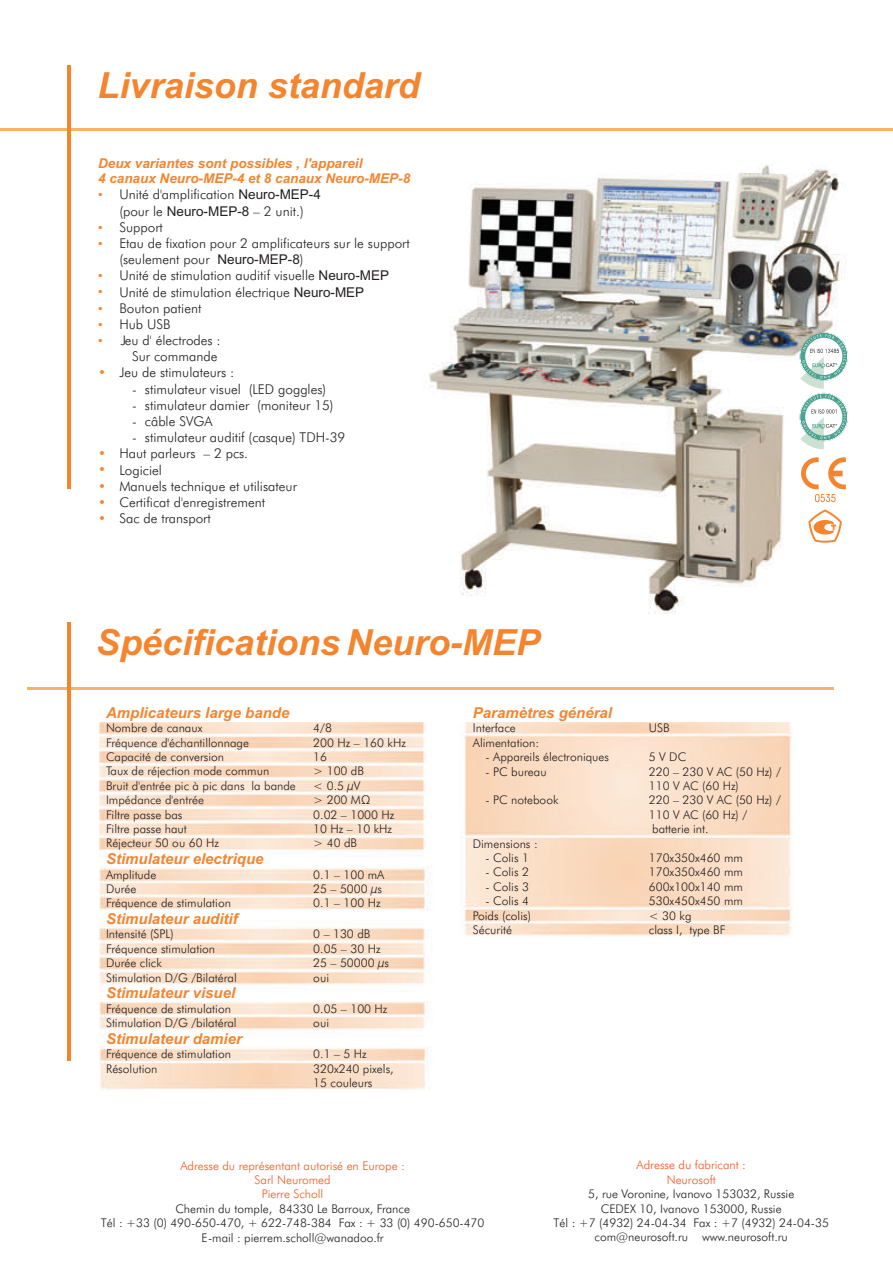
<style>
.page{position:relative;width:893px;height:1263px;background:#fff}
.page>*{position:absolute;margin:0;border:0;box-sizing:border-box;transform-origin:0 0}
.t1{font:italic 700 36px "Arial";color:#f5842e}
.t2{font:italic 700 15px "Arial";color:#f5842e}
.t3{font:300 13.5px/16.2px "Futura BT";color:#231f20}
.t4{font:italic 700 13.5px/15.1px "Arial";color:#f5842e}
.t5{font:13.5px/16.2px "Futuris C";color:#f5842e}
.t6{font:300 13.5px/16.2px "Futura BT";color:#f5842e;text-align:justify}
.t7{font:300 12px/14.4px "Futura BT";color:#231f20}
.t8{font:300 12px/14.4px "Futura BT";color:#f15921;text-align:center}
.s1{font-family:"Arial";font-weight:400}
.s2{font-family:"Futuris C";font-weight:400}
</style>
<div class="page">
<img style="left:0;top:130px;width:893px;height:960px">
<hr style="left:0;top:128px;width:893px;height:2px;background:#fab169">
<hr style="left:67px;top:65px;width:4px;height:424px;background:#f5842e">
<hr style="left:28px;top:687px;width:806px;height:2px;background:#fab169">
<hr style="left:67px;top:622px;width:4px;height:439px;background:#f5842e">
<svg style="left:800px;top:332px;width:48px;height:117px"></svg>
<svg style="left:801px;top:457px;width:45px;height:45px"></svg>
<svg style="left:808px;top:509px;width:34px;height:34px"></svg>
<h1 class="t1" style="left:98px;top:62px;width:324px">Livraison standard</h1>
<p class="t4" style="left:98px;top:157px;width:314px">Deux variantes sont possibles , l'appareil<br>4 canaux Neuro-MEP-4 et 8 canaux Neuro-MEP-8</p>
<p class="t5" style="left:98px;top:187px;width:9px">•</p>
<p class="t5" style="left:98px;top:219px;width:9px">• •</p>
<p class="t5" style="left:98px;top:268px;width:9px;text-align:justify">• • • • •</p>
<p class="t6" style="left:98px;top:364px;width:9px">•</p>
<p class="t3" style="left:119px;top:186px;width:203px">Unité d'amplification <span class="s1">Neuro-MEP-4</span></p>
<p class="t3" style="left:119px;top:203px;width:186px">(pour le <span class="s1">Neuro-MEP-8</span> – 2 unit.)</p>
<p class="t3" style="left:119px;top:219px;width:45px">Support</p>
<p class="t3" style="left:119px;top:235px;width:292px">Etau de fixation pour 2 amplificateurs sur le support</p>
<p class="t3" style="left:119px;top:251px;width:186px">(seulement pour <span class="s1">Neuro-MEP-8</span>)</p>
<p class="t3" style="left:119px;top:267px;width:271px">Unité de stimulation auditif visuelle <span class="s1">Neuro-MEP</span></p>
<p class="t3" style="left:119px;top:283px;width:246px">Unité de stimulation électrique <span class="s1">Neuro-MEP</span></p>
<p class="t3" style="left:119px;top:300px;width:84px">Bouton patient</p>
<p class="t3" style="left:119px;top:316px;width:53px">Hub USB</p>
<p class="t3" style="left:119px;top:332px;width:103px"><span class="s2">J</span>eu d' électrodes :</p>
<p class="t3" style="left:132px;top:348px;width:87px">Sur commande</p>
<p class="t3" style="left:119px;top:364px;width:117px">Jeu de stimulateurs :</p>
<p class="t3" style="left:132px;top:381px;width:196px">- stimulateur visuel (LED goggles)</p>
<p class="t3" style="left:132px;top:397px;width:203px">- stimulateur damier (moniteur 15)</p>
<p class="t3" style="left:132px;top:413px;width:82px">- câble SVGA</p>
<p class="t3" style="left:119px;top:429px;width:228px;text-indent:13px">- stimulateur auditif (casque) TDH-39<br>Haut parleurs – 2 pcs.<br>Logiciel<br>Manuels technique et utilisateur<br>Certificat d'enregistrement<br>Sac de transport</p>
<p class="t6" style="left:98px;top:445px;width:9px">• • • • •</p>
<h1 class="t1" style="left:96px;top:619px;width:446px">Spécifications Neuro-MEP</h1>
<p class="t2" style="left:106px;top:702px;width:185px">Amplicateurs large bande</p>
<p class="t7" style="left:106px;top:721px;width:98px">Nombre de canaux</p>
<p class="t7" style="left:313px;top:721px;width:20px">4/8</p>
<p class="t7" style="left:106px;top:735px;width:145px">Fréquence d'échantillonnage</p>
<p class="t7" style="left:313px;top:735px;width:94px">200 Hz – 160 kHz</p>
<p class="t7" style="left:106px;top:749px;width:120px">Capacité de conversion</p>
<p class="t7" style="left:313px;top:749px;width:15px">16</p>
<p class="t7" style="left:106px;top:764px;width:165px">Taux de réjection mode commun</p>
<p class="t7" style="left:313px;top:764px;width:52px">&gt; 100 dB</p>
<p class="t7" style="left:106px;top:778px;width:191px">Bruit d'entrée pic à pic dans la bande</p>
<p class="t7" style="left:313px;top:778px;width:49px">&lt; 0.5 µV</p>
<p class="t7" style="left:106px;top:793px;width:100px">Impédance d'entrée</p>
<p class="t7" style="left:313px;top:793px;width:58px">&gt; 200 MΩ</p>
<p class="t7" style="left:106px;top:807px;width:78px">Filtre passe bas</p>
<p class="t7" style="left:313px;top:807px;width:83px">0.02 – 1000 Hz</p>
<p class="t7" style="left:106px;top:821px;width:82px">Filtre passe haut</p>
<p class="t7" style="left:313px;top:821px;width:80px">10 Hz – 10 kHz</p>
<p class="t7" style="left:106px;top:836px;width:114px">Réjecteur 50 ou 60 Hz</p>
<p class="t7" style="left:313px;top:836px;width:45px">&gt; 40 dB</p>
<p class="t7" style="left:106px;top:867px;width:52px">Amplitude</p>
<p class="t7" style="left:313px;top:867px;width:73px">0.1 – 100 mA</p>
<p class="t7" style="left:106px;top:881px;width:32px">Durée</p>
<p class="t7" style="left:313px;top:881px;width:70px">25 – 5000 µs</p>
<p class="t7" style="left:106px;top:896px;width:126px">Fréquence de stimulation</p>
<p class="t7" style="left:313px;top:896px;width:69px">0.1 – 100 Hz</p>
<p class="t7" style="left:106px;top:927px;width:69px">Intensité (SPL)</p>
<p class="t7" style="left:313px;top:927px;width:59px">0 – 130 dB</p>
<p class="t7" style="left:106px;top:941px;width:111px">Fréquence stimulation</p>
<p class="t7" style="left:313px;top:941px;width:69px">0.05 – 30 Hz</p>
<p class="t7" style="left:106px;top:956px;width:57px">Durée click</p>
<p class="t7" style="left:313px;top:956px;width:77px">25 – 50000 µs</p>
<p class="t7" style="left:106px;top:970px;width:132px">Stimulation D/G /Bilatéral</p>
<p class="t7" style="left:313px;top:970px;width:17px">oui</p>
<p class="t7" style="left:106px;top:1001px;width:126px">Fréquence de stimulation</p>
<p class="t7" style="left:313px;top:1001px;width:76px">0.05 – 100 Hz</p>
<p class="t7" style="left:106px;top:1015px;width:132px">Stimulation D/G /bilatéral</p>
<p class="t7" style="left:313px;top:1015px;width:17px">oui</p>
<p class="t7" style="left:106px;top:1047px;width:126px">Fréquence de stimulation</p>
<p class="t7" style="left:313px;top:1047px;width:55px">0.1 – 5 Hz</p>
<p class="t7" style="left:106px;top:1061px;width:53px">Résolution</p>
<p class="t7" style="left:313px;top:1061px;width:82px">320x240 pixels,<br>15 couleurs</p>
<p class="t2" style="left:106px;top:849px;width:159px">Stimulateur electrique</p>
<p class="t2" style="left:106px;top:909px;width:133px">Stimulateur auditif</p>
<p class="t2" style="left:106px;top:983px;width:131px">Stimulateur visuel</p>
<p class="t2" style="left:106px;top:1028px;width:137px">Stimulateur damier</p>
<p class="t2" style="left:473px;top:703px;width:141px">Paramètres général</p>
<p class="t7" style="left:473px;top:721px;width:44px">Interface</p>
<p class="t7" style="left:649px;top:721px;width:22px">USB</p>
<p class="t7" style="left:473px;top:735px;width:68px">Alimentation:</p>
<p class="t7" style="left:486px;top:750px;width:125px">- Appareils électroniques</p>
<p class="t7" style="left:649px;top:750px;width:39px">5 V DC</p>
<p class="t7" style="left:486px;top:764px;width:63px">- PC bureau</p>
<p class="t7" style="left:649px;top:764px;width:133px">220 – 230 V AC (50 Hz) /<br>110 V AC (60 Hz)</p>
<p class="t7" style="left:486px;top:793px;width:74px">- PC notebook</p>
<p class="t7" style="left:649px;top:793px;width:133px">220 – 230 V AC (50 Hz) /<br>110 V AC (60 Hz) / batterie int.</p>
<p class="t7" style="left:473px;top:836px;width:66px">Dimensions :</p>
<p class="t7" style="left:486px;top:850px;width:45px">- Colis 1</p>
<p class="t7" style="left:649px;top:850px;width:96px">170x350x460 mm</p>
<p class="t7" style="left:486px;top:865px;width:45px">- Colis 2</p>
<p class="t7" style="left:649px;top:865px;width:96px">170x350x460 mm</p>
<p class="t7" style="left:486px;top:879px;width:45px">- Colis 3</p>
<p class="t7" style="left:649px;top:879px;width:96px">600x100x140 mm</p>
<p class="t7" style="left:486px;top:893px;width:45px">- Colis 4</p>
<p class="t7" style="left:649px;top:893px;width:96px">530x450x450 mm</p>
<p class="t7" style="left:473px;top:908px;width:60px">Poids (colis)</p>
<p class="t7" style="left:649px;top:908px;width:44px">&lt; 30 kg</p>
<p class="t7" style="left:473px;top:922px;width:41px">Sécurité</p>
<p class="t7" style="left:649px;top:922px;width:79px">class I, type BF</p>
<p class="t8" style="left:180px;top:1158px;width:226px">Adresse du représentant autorisé en Europe :<br>Sarl Neuromed<br>Pierre Scholl</p>
<p class="t7" style="left:101px;top:1201px;width:385px;text-align:center">Chemin du tomple, 84330 Le Barroux, France<br>Tél : +33 (0) 490-650-470, + 622-748-384 Fax : + 33 (0) 490-650-470<br>E-mail : pierrem.scholl@wanadoo.fr</p>
<p class="t8" style="left:637px;top:1158px;width:111px">Adresse du fabricant :<br>Neurosoft</p>
<p class="t7" style="left:554px;top:1186px;width:277px;text-align:center">5, rue Voronine, Ivanovo 153032, Russie<br>CEDEX 10, Ivanovo 153000, Russie<br>Tél : +7 (4932) 24-04-34 Fax : +7 (4932) 24-04-35 com@neurosoft.ru www.neurosoft.ru</p>
</div>
